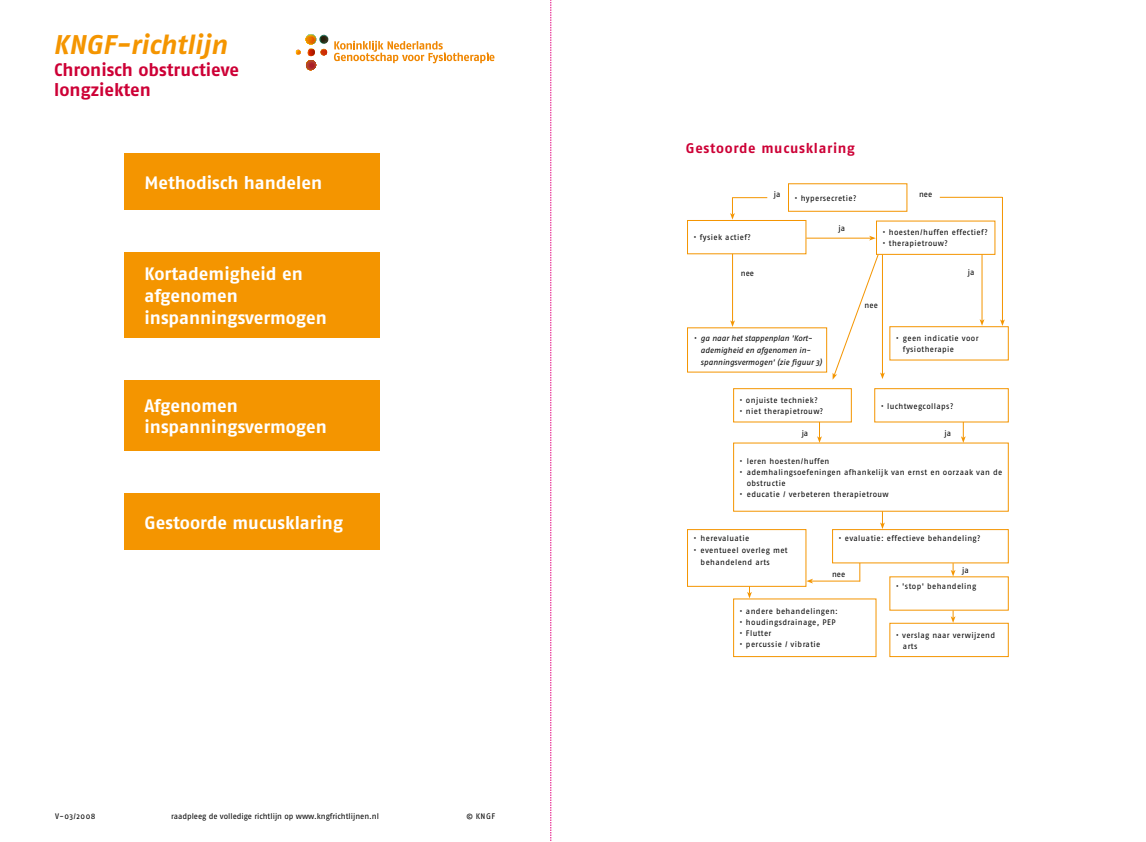
<style>
.page{position:relative;width:1146px;height:842px;background:#fff}
.page>*{position:absolute;margin:0;border:0;box-sizing:border-box;transform-origin:0 0}
.t1{font:italic 700 27px "Fago No";color:#f49500}
.t2{font:700 18px/21.6px "Fago No";color:#fff}
.t3{font:700 18px/20px "Fago No";color:#cd0036}
.t4{font:700 14px "Fago No";letter-spacing:.05em;color:#cd0036}
.t5{font:8px/11px "Fago No";letter-spacing:.045em;color:#000}
.t6{font:italic 8px/12px "Fago No";letter-spacing:-.005em;color:#000}
.t7{font:8px "Fago No";color:#000}
</style>
<div class="page">
<svg style="left:550px;top:0;width:1px;height:841px"></svg>
<div style="left:125px;top:153px;width:255px;height:57px;background:#f49500"></div>
<div style="left:125px;top:252px;width:255px;height:85px;background:#f49500"></div>
<div style="left:125px;top:380px;width:255px;height:71px;background:#f49500"></div>
<div style="left:125px;top:493px;width:255px;height:57px;background:#f49500"></div>
<div style="left:788px;top:183px;width:119px;height:29px;border:1px solid #f49500"></div>
<div style="left:687px;top:220px;width:119px;height:34px;border:1px solid #f49500"></div>
<div style="left:876px;top:221px;width:119px;height:34px;border:1px solid #f49500"></div>
<div style="left:889px;top:326px;width:119px;height:34px;border:1px solid #f49500"></div>
<div style="left:733px;top:388px;width:118px;height:34px;border:1px solid #f49500"></div>
<div style="left:874px;top:388px;width:134px;height:34px;border:1px solid #f49500"></div>
<div style="left:687px;top:529px;width:119px;height:58px;border:1px solid #f49500"></div>
<div style="left:832px;top:529px;width:176px;height:34px;border:1px solid #f49500"></div>
<div style="left:889px;top:623px;width:119px;height:34px;border:1px solid #f49500"></div>
<div style="left:733px;top:599px;width:143px;height:58px;border:1px solid #f49500"></div>
<hr style="left:732px;top:254px;width:1px;height:68px;background:#f49500">
<svg style="left:730px;top:320px;width:4px;height:7px"></svg>
<hr style="left:1001px;top:197px;width:1px;height:124px;background:#f49500">
<svg style="left:1000px;top:319px;width:4px;height:7px"></svg>
<hr style="left:981px;top:254px;width:1px;height:67px;background:#f49500">
<svg style="left:979px;top:319px;width:5px;height:7px"></svg>
<hr style="left:939px;top:197px;width:63px;height:1px;background:#f49500">
<hr style="left:732px;top:197px;width:35px;height:1px;background:#f49500">
<svg style="left:730px;top:197px;width:4px;height:23px"></svg>
<hr style="left:806px;top:238px;width:64px;height:1px;background:#f49500">
<svg style="left:869px;top:236px;width:6px;height:5px"></svg>
<svg style="left:960px;top:422px;width:5px;height:21px"></svg>
<svg style="left:817px;top:422px;width:4px;height:21px"></svg>
<svg style="left:879px;top:511px;width:5px;height:18px"></svg>
<hr style="left:811px;top:581px;width:49px;height:1px;background:#f49500">
<svg style="left:806px;top:579px;width:6px;height:4px"></svg>
<svg style="left:950px;top:563px;width:5px;height:13px"></svg>
<svg style="left:950px;top:610px;width:5px;height:13px"></svg>
<svg style="left:747px;top:586px;width:4px;height:12px"></svg>
<svg style="left:832px;top:254px;width:52px;height:126px"></svg>
<svg style="left:859px;top:563px;width:1px;height:18px"></svg>
<svg style="left:296px;top:34px;width:32px;height:36px"></svg>
<svg style="left:334px;top:41px;width:160px;height:22px"></svg>
<h1 class="t1" style="left:53px;top:28px;width:175px">KNGF-richtlijn</h1>
<h2 class="t3" style="left:54px;top:60px;width:186px">Chronisch obstructieve longziekten</h2>
<h2 class="t2" style="left:145px;top:171px;width:179px">Methodisch handelen</h2>
<h2 class="t2" style="left:145px;top:263px;width:183px">Kortademigheid en afgenomen inspanningsvermogen</h2>
<h2 class="t2" style="left:145px;top:394px;width:183px">Afgenomen inspanningsvermogen</h2>
<h2 class="t2" style="left:145px;top:511px;width:200px">Gestoorde mucusklaring</h2>
<p class="t5" style="left:55px;top:811px;width:42px">V-03/2008</p>
<p class="t7" style="left:171px;top:812px;width:209px">raadpleeg de volledige richtlijn op www.kngfrichtlijnen.nl</p>
<p class="t5" style="left:466px;top:811px;width:30px">© KNGF</p>
<h3 class="t4" style="left:686px;top:139px;width:170px">Gestoorde mucusklaring</h3>
<p class="t5" style="left:693px;top:232px;width:59px">• fysiek actief?</p>
<p class="t5" style="left:740px;top:267px;width:15px">nee</p>
<p class="t5" style="left:773px;top:189px;width:8px">ja</p>
<p class="t5" style="left:794px;top:192px;width:63px">• hypersecretie?</p>
<p class="t5" style="left:838px;top:222px;width:8px">ja</p>
<p class="t5" style="left:918px;top:189px;width:15px">nee</p>
<p class="t5" style="left:882px;top:227px;width:107px">• hoesten/huffen effectief?</p>
<p class="t5" style="left:882px;top:238px;width:67px">• therapietrouw?</p>
<p class="t5" style="left:967px;top:267px;width:8px">ja</p>
<p class="t5" style="left:864px;top:300px;width:15px">nee</p>
<p class="t6" style="left:700px;top:332px;width:123px;text-indent:-7px">• ga naar het stappenplan 'Kort&shy;ademigheid en afgenomen in&shy;spanningsvermogen' (zie figuur 3)</p>
<p class="t5" style="left:902px;top:333px;width:77px;text-indent:-7px">• geen indicatie voor fysiotherapie</p>
<p class="t5" style="left:739px;top:395px;width:80px">• onjuiste techniek?</p>
<p class="t5" style="left:739px;top:406px;width:85px">• niet therapietrouw?</p>
<p class="t5" style="left:880px;top:400px;width:74px">• luchtwegcollaps?</p>
<p class="t5" style="left:801px;top:427px;width:8px">ja</p>
<p class="t5" style="left:944px;top:428px;width:8px">ja</p>
<p class="t5" style="left:739px;top:455px;width:91px">• leren hoesten/huffen</p>
<p class="t5" style="left:746px;top:466px;width:257px;text-indent:-7px">• ademhalingsoefeningen afhankelijk van ernst en oorzaak van de obstructie</p>
<p class="t5" style="left:739px;top:488px;width:151px">• educatie / verbeteren therapietrouw</p>
<p class="t5" style="left:693px;top:533px;width:57px">• herevaluatie</p>
<p class="t5" style="left:700px;top:544px;width:89px;line-height:12px;text-indent:-7px">• eventueel overleg met behandelend arts</p>
<p class="t5" style="left:838px;top:533px;width:143px">• evaluatie: effectieve behandeling?</p>
<p class="t5" style="left:832px;top:568px;width:15px">nee</p>
<p class="t5" style="left:961px;top:565px;width:8px">ja</p>
<p class="t5" style="left:739px;top:606px;width:100px">• andere behandelingen:</p>
<p class="t5" style="left:739px;top:617px;width:97px">• houdingsdrainage, PEP</p>
<p class="t5" style="left:739px;top:628px;width:33px">• Flutter</p>
<p class="t5" style="left:739px;top:639px;width:82px">• percussie / vibratie</p>
<p class="t5" style="left:895px;top:581px;width:82px">• 'stop' behandeling</p>
<p class="t5" style="left:902px;top:629px;width:94px;text-indent:-7px">• verslag naar verwijzend arts</p>
</div>
